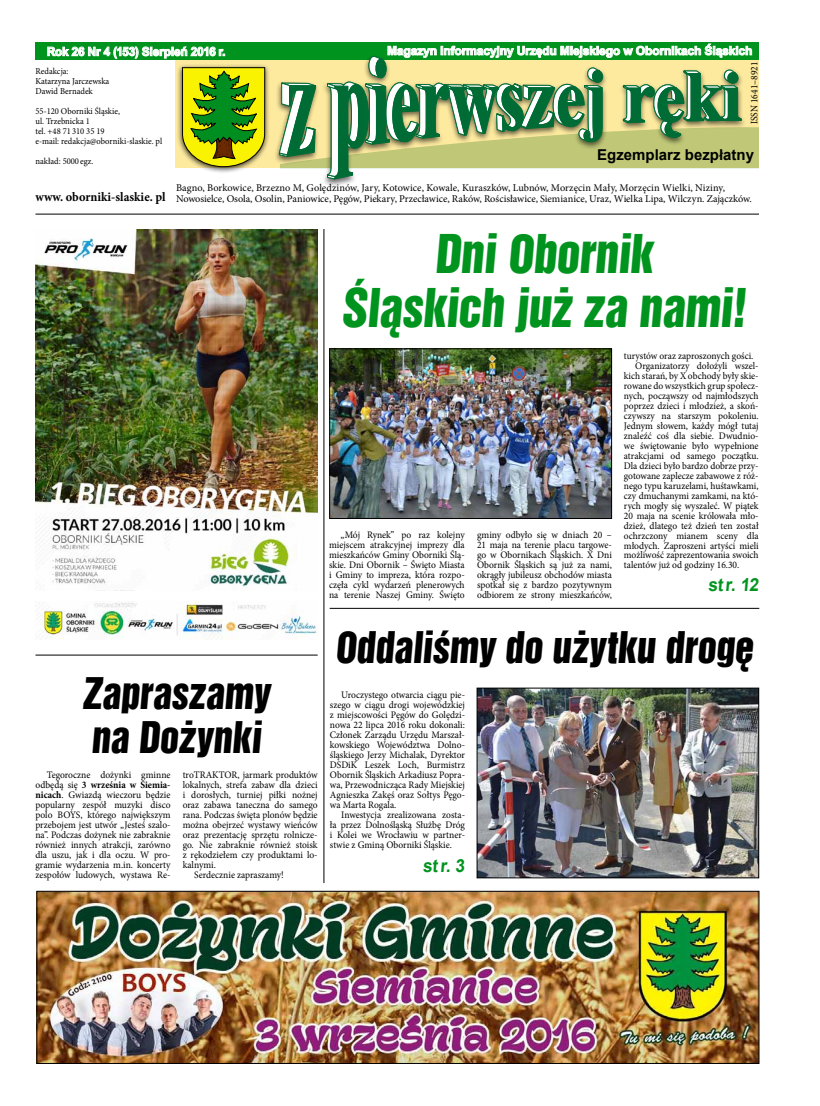
<style>
.page{position:relative;width:820px;height:1106px;background:#fff}
.page>*{position:absolute;margin:0;border:0;box-sizing:border-box;transform-origin:0 0}
.t1{font:49px/53.9px "Switzerland Inserat";color:#00941f;text-align:center;scale:.95 1}
.t2{font:40px/44px "Switzerland Inserat";color:#000;scale:.95 1}
.t3{font:700 18px "Arial";color:#00941f;scale:.95 1}
.t4{font:700 15px "Arial";color:#000}
.t5{font:700 13px "Minion Pro";letter-spacing:.005em;color:#000;scale:.95 1}
.t6{font:700 12px "Arial";letter-spacing:-.01em;color:#fff}
.t7{font:10.3px/11px "Minion Pro";letter-spacing:-.005em;color:#000}
.t8{font:10px/10px "Minion Pro";color:#000;text-align:justify;scale:.95 1}
.t9{font:9px/10px "Minion Pro";color:#000;scale:.95 1}
.s1{font-weight:700}
</style>
<div class="page">
<hr style="left:35px;top:214px;width:723px;height:1px;background:#000">
<div style="left:176px;top:63px;width:94px;height:111px;background:#000;opacity:.75"></div>
<svg style="left:182px;top:67px;width:83px;height:100px;background:#8cae12"></svg>
<div style="left:35px;top:43px;width:723px;height:17px;background:#00941f"></div>
<div style="left:274px;top:54px;width:472px;height:133px;background:#000;opacity:.6"></div>
<img style="left:39px;top:893px;width:718px;height:168px">
<div style="left:37px;top:891px;width:722px;height:172px;border:1px solid #000"></div>
<img style="left:478px;top:690px;width:278px;height:186px">
<div style="left:476px;top:688px;width:282px;height:190px;border:1px solid #000"></div>
<hr style="left:329px;top:608px;width:430px;height:1px;background:#000">
<img style="left:331px;top:350px;width:278px;height:167px">
<div style="left:329px;top:348px;width:282px;height:171px;border:1px solid #000"></div>
<hr style="left:323px;top:229px;width:1px;height:654px;background:#000">
<img style="left:35px;top:229px;width:282px;height:358px">
<img style="left:44px;top:601px;width:272px;height:38px">
<hr style="left:35px;top:655px;width:282px;height:1px;background:#000">
<svg style="left:278px;top:44px;width:480px;height:135px"></svg>
<svg style="left:47px;top:47px;width:178px;height:12px"></svg>
<p class="t6" style="left:47px;top:43px;width:180px">Rok 26 Nr 4 (153) Sierpień 2016 r.</p>
<p class="t6" style="left:387px;top:43px;width:367px">Magazyn Informacyjny Urzędu Miejskiego w Obornikach Śląskich</p>
<p class="t9" style="left:35px;top:66px;width:79px">Redakcja:<br>Katarzyna Jarczewska<br>Dawid Bernadek</p>
<p class="t9" style="left:35px;top:106px;width:135px">55-120 Oborniki Śląskie,<br>ul. Trzebnicka 1<br>tel. +48 71 310 35 19<br>e-mail: redakcja@oborniki-slaskie. pl</p>
<p class="t9" style="left:35px;top:156px;width:62px">nakład: 5000 egz.</p>
<h3 class="t5" style="left:35px;top:187px;width:138px">www. oborniki-slaskie. pl</h3>
<p class="t8" style="left:749px;top:124px;width:68px;rotate:-90deg">ISSN 1641–8921</p>
<h3 class="t4" style="left:597px;top:145px;width:158px">Egzemplarz bezpłatny</h3>
<p class="t7" style="left:176px;top:182px;width:577px">Bagno, Borkowice, Brzezno M, Golędzinów, Jary, Kotowice, Kowale, Kuraszków, Lubnów, Morzęcin Mały, Morzęcin Wielki, Niziny,<br>Nowosielce, Osola, Osolin, Paniowice, Pęgów, Piekary, Przecławice, Raków, Rościsławice, Siemianice, Uraz, Wielka Lipa, Wilczyn. Zajączków.</p>
<h1 class="t1" style="left:341px;top:227px;width:433px">Dni Obornik<br>Śląskich już za nami!</h1>
<p class="t8" style="left:329px;top:530px;width:144px;text-indent:11px">„Mój Rynek” po raz kolejny miejscem atrakcyjnej imprezy dla mieszkańców Gminy Oborniki Ślą&shy;skie. Dni Obornik – Święto Miasta i Gminy to impreza, która rozpo&shy;częła cykl wydarzeń plenerowych na terenie Naszej Gminy. Święto</p>
<p class="t8" style="left:477px;top:530px;width:143px">gminy odbyło się w dniach 20 – 21 maja na terenie placu targowe&shy;go w Obornikach Śląskich. X Dni Obornik Śląskich są już za nami, okrągły jubileusz obchodów miasta spotkał się z bardzo pozytywnym odbiorem ze strony mieszkańców,</p>
<p class="t8" style="left:623px;top:351px;width:138px">turystów oraz zaproszonych gości.</p>
<p class="t8" style="left:635px;top:360px;width:131px">Organizatorzy dołożyli wszel-</p>
<p class="t8" style="left:623px;top:370px;width:143px">kich starań, by X obchody były skie-</p>
<p class="t8" style="left:623px;top:380px;width:143px">rowane do wszystkich grup społecz-</p>
<p class="t8" style="left:623px;top:390px;width:143px">nych, począwszy od najmłodszych</p>
<p class="t8" style="left:623px;top:400px;width:143px">poprzez dzieci i młodzież, a skoń-</p>
<p class="t8" style="left:623px;top:410px;width:143px">czywszy na starszym pokoleniu.</p>
<p class="t8" style="left:623px;top:420px;width:143px">Jednym słowem, każdy mógł tutaj</p>
<p class="t8" style="left:623px;top:430px;width:143px">znaleźć coś dla siebie. Dwudnio-</p>
<p class="t8" style="left:623px;top:440px;width:143px">we świętowanie było wypełnione</p>
<p class="t8" style="left:623px;top:450px;width:143px">atrakcjami od samego początku.</p>
<p class="t8" style="left:623px;top:460px;width:143px">Dla dzieci było bardzo dobrze przy-</p>
<p class="t8" style="left:623px;top:470px;width:143px">gotowane zaplecze zabawowe z róż-</p>
<p class="t8" style="left:623px;top:480px;width:143px">nego typu karuzelami, huśtawkami,</p>
<p class="t8" style="left:623px;top:490px;width:143px">czy dmuchanymi zamkami, na któ-</p>
<p class="t8" style="left:623px;top:500px;width:143px">rych mogły się wyszaleć. W piątek</p>
<p class="t8" style="left:623px;top:510px;width:143px">20 maja na scenie królowała mło-</p>
<p class="t8" style="left:623px;top:520px;width:143px">dzież, dlatego też dzień ten został</p>
<p class="t8" style="left:623px;top:530px;width:143px">ochrzczony mianem sceny dla</p>
<p class="t8" style="left:623px;top:540px;width:143px">młodych. Zaproszeni artyści mieli</p>
<p class="t8" style="left:623px;top:550px;width:143px">możliwość zaprezentowania swoich</p>
<p class="t8" style="left:623px;top:560px;width:123px">talentów już od godziny 16.30.</p>
<h3 class="t3" style="left:707px;top:573px;width:57px">str. 12</h3>
<h2 class="t2" style="left:335px;top:624px;width:446px">Oddaliśmy do użytku drogę</h2>
<h2 class="t2" style="left:82px;top:671px;width:203px">Zapraszamy na Dożynki</h2>
<p class="t8" style="left:35px;top:770px;width:144px;text-indent:11px">Tegoroczne dożynki gminne odbędą się <span class="s1">3 września w Siemia&shy;nicach</span>. Gwiazdą wieczoru będzie popularny zespół muzyki disco polo BOYS, którego największym przebojem jest utwór „Jesteś szalo&shy;na”. Podczas dożynek nie zabraknie również innych atrakcji, zarówno dla uszu, jak i dla oczu. W pro&shy;gramie wydarzenia m.in. koncerty zespołów ludowych, wystawa Re-</p>
<p class="t8" style="left:183px;top:770px;width:143px">troTRAKTOR, jarmark produktów</p>
<p class="t8" style="left:183px;top:780px;width:143px">lokalnych, strefa zabaw dla dzieci</p>
<p class="t8" style="left:183px;top:790px;width:143px">i dorosłych, turniej piłki nożnej</p>
<p class="t8" style="left:183px;top:800px;width:143px">oraz zabawa taneczna do samego</p>
<p class="t8" style="left:183px;top:809px;width:143px">rana. Podczas święta plonów będzie</p>
<p class="t8" style="left:183px;top:819px;width:143px">można obejrzeć wystawy wieńców</p>
<p class="t8" style="left:183px;top:829px;width:143px">oraz prezentację sprzętu rolnicze-</p>
<p class="t8" style="left:183px;top:839px;width:143px">go. Nie zabraknie również stoisk</p>
<p class="t8" style="left:183px;top:849px;width:143px">z rękodziełem czy produktami lo-</p>
<p class="t8" style="left:183px;top:859px;width:36px">kalnymi.</p>
<p class="t8" style="left:194px;top:869px;width:96px">Serdecznie zapraszamy!</p>
<p class="t8" style="left:330px;top:690px;width:144px;text-indent:11px">Uroczystego otwarcia ciągu pie&shy;szego w ciągu drogi wojewódzkiej z miejscowości Pęgów do Golędzi&shy;nowa 22 lipca 2016 roku dokonali:<br>Członek Zarządu Urzędu Marszał&shy;kowskiego Województwa Dolno&shy;śląskiego Jerzy Michalak, Dyrektor DSDiK Leszek Loch, Burmistrz Obornik Śląskich Arkadiusz Popra&shy;wa, Przewodnicząca Rady Miejskiej Agnieszka Zakęś oraz Sołtys Pęgo&shy;wa Marta Rogala.</p>
<p class="t8" style="left:330px;top:810px;width:144px;text-indent:11px">Inwestycja zrealizowana zosta&shy;ła przez Dolnośląską Służbę Dróg i Kolei we Wrocławiu w partner&shy;stwie z Gminą Oborniki Śląskie.</p>
<h3 class="t3" style="left:422px;top:853px;width:48px">str. 3</h3>
</div>
